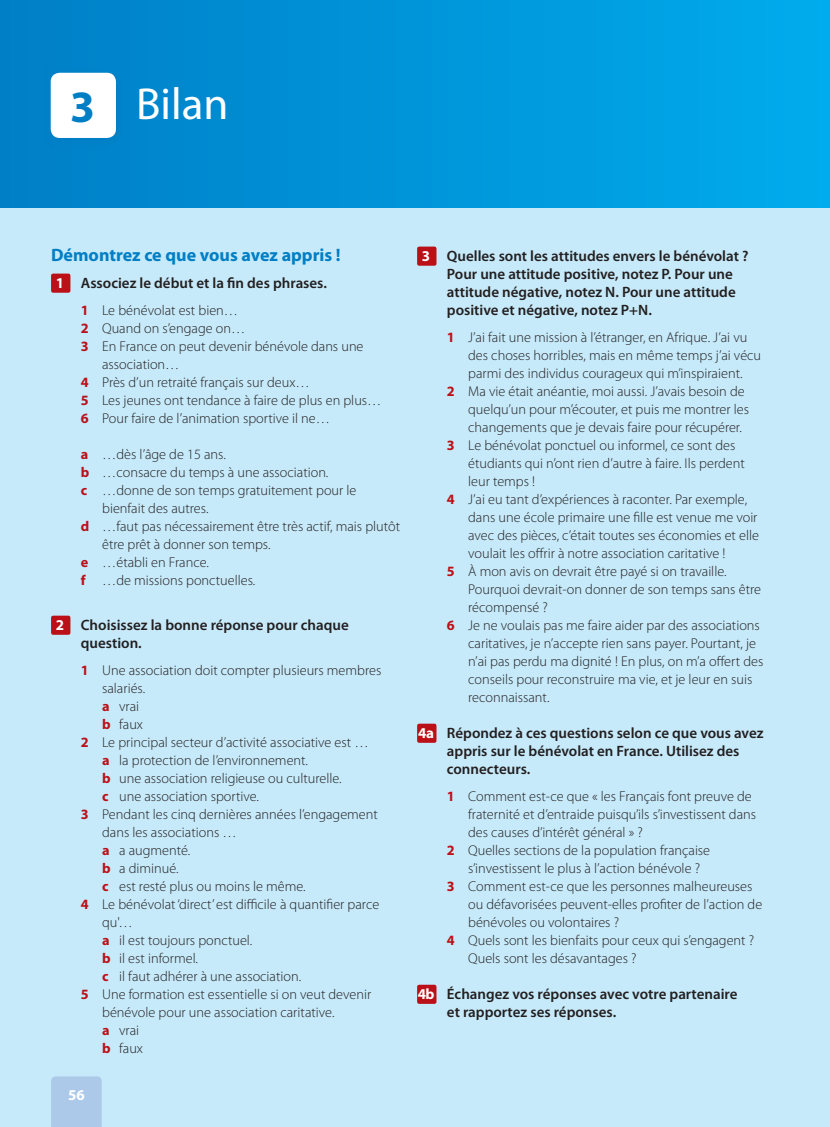
<style>
.page{position:relative;width:830px;height:1127px;background:#fff}
.page>*{position:absolute;margin:0;border:0;box-sizing:border-box;transform-origin:0 0}
.Section_opener{font:45px "Myriad Pro";color:#fff}
.t1{font:700 45px "Myriad Pro";color:#007ec5}
.Rubric{font:700 18px "Myriad Pro";color:#007ec5}
.Rubric-2{font:600 15px/18px "Myriad Pro";color:#231f20}
.Folio{font:700 15px "Myriad Pro";color:#fff}
.Questions{font:300 14.25px/18px "Myriad Pro";color:#231f20}
.s1{font-weight:700;color:#bb1018}
</style>
<div class="page">
<div style="left:0;top:0;width:829px;height:1127px;background:#c6eafa"></div>
<div style="left:0;top:0;width:829px;height:207px;background:linear-gradient(to right,#007ec6,#00abec)"></div>
<div style="left:45px;top:67px;width:82px;height:82px;background:#007ec5"></div>
<div style="left:51px;top:73px;width:65px;height:65px;background:#fff;border-radius:9px"></div>
<div style="left:51px;top:274px;width:19px;height:19px;background:#bb1018;border-radius:2px"></div>
<div style="left:51px;top:616px;width:19px;height:19px;background:#bb1018;border-radius:2px"></div>
<div style="left:417px;top:247px;width:19px;height:19px;background:#bb1018;border-radius:2px"></div>
<div style="left:417px;top:724px;width:19px;height:19px;background:#bb1018;border-radius:2px"></div>
<div style="left:417px;top:985px;width:19px;height:19px;background:#bb1018;border-radius:2px"></div>
<div style="left:51px;top:1076px;width:51px;height:51px;background:#acc9e9"></div>
<p class="t1" style="left:70px;top:82px;width:26px">3</p>
<p class="Section_opener" style="left:136px;top:76px;width:94px">Bilan</p>
<p class="Rubric" style="left:51px;top:245px;width:291px">Démontrez ce que vous avez appris !</p>
<p class="Folio" style="left:56px;top:275px;width:10px">1</p>
<p class="Rubric-2" style="left:81px;top:274px;width:247px">Associez le début et la fin des phrases.</p>
<p class="Questions" style="left:81px;top:302px;width:159px"><span class="s1">1</span> Le bénévolat est bien…</p>
<p class="Questions" style="left:81px;top:320px;width:166px"><span class="s1">2</span> Quand on s’engage on…</p>
<p class="Questions" style="left:102px;top:338px;width:263px;text-indent:-21px"><span class="s1">3</span> En France on peut devenir bénévole dans une association…</p>
<p class="Questions" style="left:81px;top:374px;width:230px"><span class="s1">4</span> Près d’un retraité français sur deux…</p>
<p class="Questions" style="left:81px;top:392px;width:302px"><span class="s1">5</span> Les jeunes ont tendance à faire de plus en plus…</p>
<p class="Questions" style="left:81px;top:410px;width:250px"><span class="s1">6</span> Pour faire de l’animation sportive il ne…</p>
<p class="Questions" style="left:81px;top:446px;width:146px"><span class="s1">a</span> …dès l’âge de 15 ans.</p>
<p class="Questions" style="left:81px;top:464px;width:249px"><span class="s1">b</span> …consacre du temps à une association.</p>
<p class="Questions" style="left:102px;top:482px;width:256px;text-indent:-21px"><span class="s1">c</span> …donne de son temps gratuitement pour le bienfait des autres.</p>
<p class="Questions" style="left:102px;top:518px;width:299px;text-indent:-21px"><span class="s1">d</span> …faut pas nécessairement être très actif, mais plutôt être prêt à donner son temps.</p>
<p class="Questions" style="left:81px;top:554px;width:130px"><span class="s1">e</span> …établi en France.</p>
<p class="Questions" style="left:81px;top:572px;width:176px"><span class="s1">f</span> …de missions ponctuelles.</p>
<p class="Folio" style="left:56px;top:617px;width:10px">2</p>
<p class="Rubric-2" style="left:81px;top:616px;width:269px">Choisissez la bonne réponse pour chaque question.</p>
<p class="Questions" style="left:102px;top:662px;width:280px;text-indent:-21px"><span class="s1">1</span> Une association doit compter plusieurs membres salariés.</p>
<p class="Questions" style="left:102px;top:698px;width:39px"><span class="s1">a</span> vrai</p>
<p class="Questions" style="left:102px;top:716px;width:42px"><span class="s1">b</span> faux</p>
<p class="Questions" style="left:81px;top:734px;width:289px"><span class="s1">2</span> Le principal secteur d’activité associative est …</p>
<p class="Questions" style="left:102px;top:752px;width:207px"><span class="s1">a</span> la protection de l’environnement.</p>
<p class="Questions" style="left:102px;top:770px;width:241px"><span class="s1">b</span> une association religieuse ou culturelle.</p>
<p class="Questions" style="left:102px;top:788px;width:158px"><span class="s1">c</span> une association sportive.</p>
<p class="Questions" style="left:102px;top:806px;width:277px;text-indent:-21px"><span class="s1">3</span> Pendant les cinq dernières années l’engagement dans les associations …</p>
<p class="Questions" style="left:102px;top:842px;width:90px"><span class="s1">a</span> a augmenté.</p>
<p class="Questions" style="left:102px;top:860px;width:78px"><span class="s1">b</span> a diminué.</p>
<p class="Questions" style="left:102px;top:878px;width:205px"><span class="s1">c</span> est resté plus ou moins le même.</p>
<p class="Questions" style="left:102px;top:896px;width:278px;text-indent:-21px"><span class="s1">4</span> Le bénévolat ‘direct’ est difficile à quantifier parce qu'…</p>
<p class="Questions" style="left:102px;top:932px;width:152px"><span class="s1">a</span> il est toujours ponctuel.</p>
<p class="Questions" style="left:102px;top:950px;width:97px"><span class="s1">b</span> il est informel.</p>
<p class="Questions" style="left:102px;top:968px;width:200px"><span class="s1">c</span> il faut adhérer à une association.</p>
<p class="Questions" style="left:102px;top:986px;width:270px;text-indent:-21px"><span class="s1">5</span> Une formation est essentielle si on veut devenir bénévole pour une association caritative.</p>
<p class="Questions" style="left:102px;top:1022px;width:39px"><span class="s1">a</span> vrai</p>
<p class="Questions" style="left:102px;top:1040px;width:42px"><span class="s1">b</span> faux</p>
<p class="Folio" style="left:68px;top:1087px;width:18px">56</p>
<p class="Folio" style="left:422px;top:248px;width:10px">3</p>
<p class="Rubric-2" style="left:446px;top:247px;width:303px">Quelles sont les attitudes envers le bénévolat ?<br>Pour une attitude positive, notez P. Pour une attitude négative, notez N. Pour une attitude positive et négative, notez P+N.</p>
<p class="Questions" style="left:468px;top:329px;width:294px;text-indent:-21px"><span class="s1">1</span> J’ai fait une mission à l’étranger, en Afrique. J’ai vu des choses horribles, mais en même temps j’ai vécu parmi des individus courageux qui m’inspiraient.</p>
<p class="Questions" style="left:468px;top:383px;width:282px;text-indent:-21px"><span class="s1">2</span> Ma vie était anéantie, moi aussi. J’avais besoin de quelqu’un pour m’écouter, et puis me montrer les changements que je devais faire pour récupérer.</p>
<p class="Questions" style="left:468px;top:437px;width:278px;text-indent:-21px"><span class="s1">3</span> Le bénévolat ponctuel ou informel, ce sont des étudiants qui n’ont rien d’autre à faire. Ils perdent leur temps !</p>
<p class="Questions" style="left:468px;top:491px;width:292px;text-indent:-21px"><span class="s1">4</span> J’ai eu tant d’expériences à raconter. Par exemple, dans une école primaire une fille est venue me voir avec des pièces, c’était toutes ses économies et elle voulait les offrir à notre association caritative !</p>
<p class="Questions" style="left:468px;top:563px;width:294px;text-indent:-21px"><span class="s1">5</span> À mon avis on devrait être payé si on travaille.<br>Pourquoi devrait-on donner de son temps sans être récompensé ?</p>
<p class="Questions" style="left:468px;top:617px;width:296px;text-indent:-21px"><span class="s1">6</span> Je ne voulais pas me faire aider par des associations caritatives, je n’accepte rien sans payer. Pourtant, je n’ai pas perdu ma dignité ! En plus, on m’a offert des conseils pour reconstruire ma vie, et je leur en suis reconnaissant.</p>
<p class="Folio" style="left:418px;top:725px;width:17px">4a</p>
<p class="Rubric-2" style="left:446px;top:724px;width:318px">Répondez à ces questions selon ce que vous avez appris sur le bénévolat en France. Utilisez des connecteurs.</p>
<p class="Questions" style="left:468px;top:788px;width:289px;text-indent:-21px"><span class="s1">1</span> Comment est-ce que « les Français font preuve de fraternité et d’entraide puisqu’ils s’investissent dans des causes d’intérêt général » ?</p>
<p class="Questions" style="left:468px;top:842px;width:243px;text-indent:-21px"><span class="s1">2</span> Quelles sections de la population française s’investissent le plus à l’action bénévole ?</p>
<p class="Questions" style="left:468px;top:878px;width:295px;text-indent:-21px"><span class="s1">3</span> Comment est-ce que les personnes malheureuses ou défavorisées peuvent-elles profiter de l’action de bénévoles ou volontaires ?</p>
<p class="Questions" style="left:468px;top:932px;width:287px;text-indent:-21px"><span class="s1">4</span> Quels sont les bienfaits pour ceux qui s’engagent ?<br>Quels sont les désavantages ?</p>
<p class="Folio" style="left:417px;top:986px;width:18px">4b</p>
<p class="Rubric-2" style="left:446px;top:985px;width:292px">Échangez vos réponses avec votre partenaire et rapportez ses réponses.</p>
</div>
